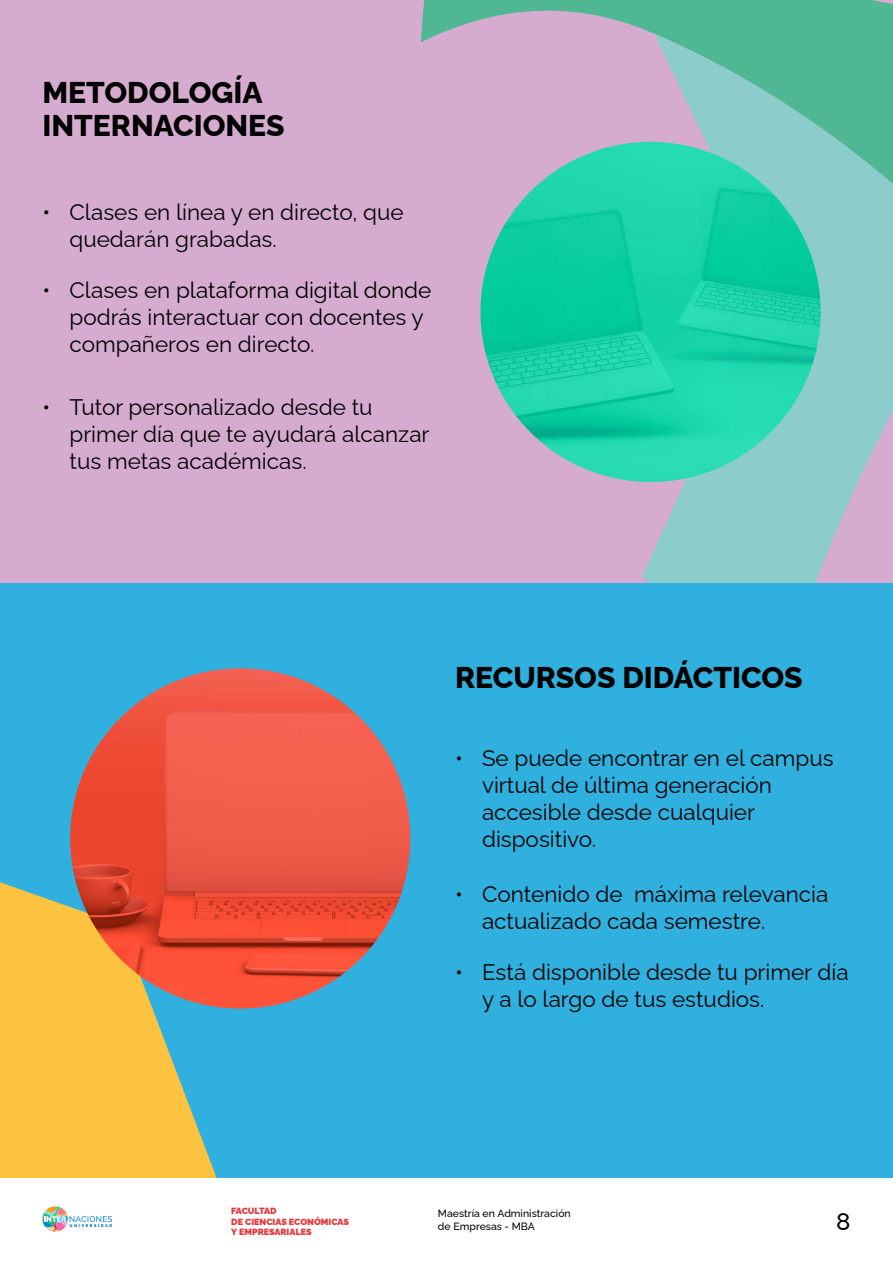
<style>
.page{position:relative;width:893px;height:1263px;background:#fff}
.page>*{position:absolute;margin:0;border:0;box-sizing:border-box;transform-origin:0 0}
.t1{font:800 30px/33px "Raleway";color:#000}
.t2{font:500 24px "Raleway";color:#000}
.t3{font:22.5px/27px "Raleway";color:#000}
.t4{font:500 10.5px/12.6px "Raleway";color:#000}
.t5{font:900 9px/10.5px "Raleway";color:#e6373c}
</style>
<div class="page">
<svg style="left:42px;top:1206px;width:70px;height:26px"></svg>
<div style="left:0;top:583px;width:893px;height:595px;background:#30b0de"></div>
<svg style="left:0;top:771px;width:316px;height:407px;fill:#fcc240"></svg>
<div style="left:0;top:0;width:893px;height:583px;background:#d6abd0"></div>
<svg style="left:421px;top:0;width:472px;height:251px"></svg>
<svg style="left:642px;top:34px;width:251px;height:549px;background:#8cc3c2"></svg>
<img style="left:480px;top:142px;width:341px;height:340px;border-radius:170px">
<img style="left:70px;top:668px;width:340px;height:340px;border-radius:170px">
<h1 class="t1" style="left:43px;top:72px;width:244px">METODOLOGÍA<br>INTERNACIONES</h1>
<p class="t3" style="left:70px;top:196px;width:336px;text-indent:-27px">• Clases en línea y en directo, que quedarán grabadas.</p>
<p class="t3" style="left:70px;top:274px;width:363px;text-indent:-27px">• Clases en plataforma digital donde podrás interactuar con docentes y compañeros en directo.</p>
<p class="t3" style="left:70px;top:391px;width:361px;text-indent:-27px">• Tutor personalizado desde tu primer día que te ayudará alcanzar tus metas académicas.</p>
<h1 class="t1" style="left:455px;top:657px;width:349px">RECURSOS DIDÁCTICOS</h1>
<p class="t3" style="left:482px;top:742px;width:353px;text-indent:-27px">• Se puede encontrar en el campus virtual de última generación accesible desde cualquier dispositivo.</p>
<p class="t3" style="left:482px;top:878px;width:348px;text-indent:-27px">• Contenido de máxima relevancia actualizado cada semestre.</p>
<p class="t3" style="left:482px;top:956px;width:368px;text-indent:-27px">• Está disponible desde tu primer día y a lo largo de tus estudios.</p>
<p class="t5" style="left:231px;top:1205px;width:119px">FACULTAD<br>DE CIENCIAS ECONÓMICAS<br>Y EMPRESARIALES</p>
<p class="t4" style="left:438px;top:1206px;width:134px">Maestría en Administración de Empresas - MBA</p>
<p class="t2" style="left:836px;top:1202px;width:16px">8</p>
</div>
